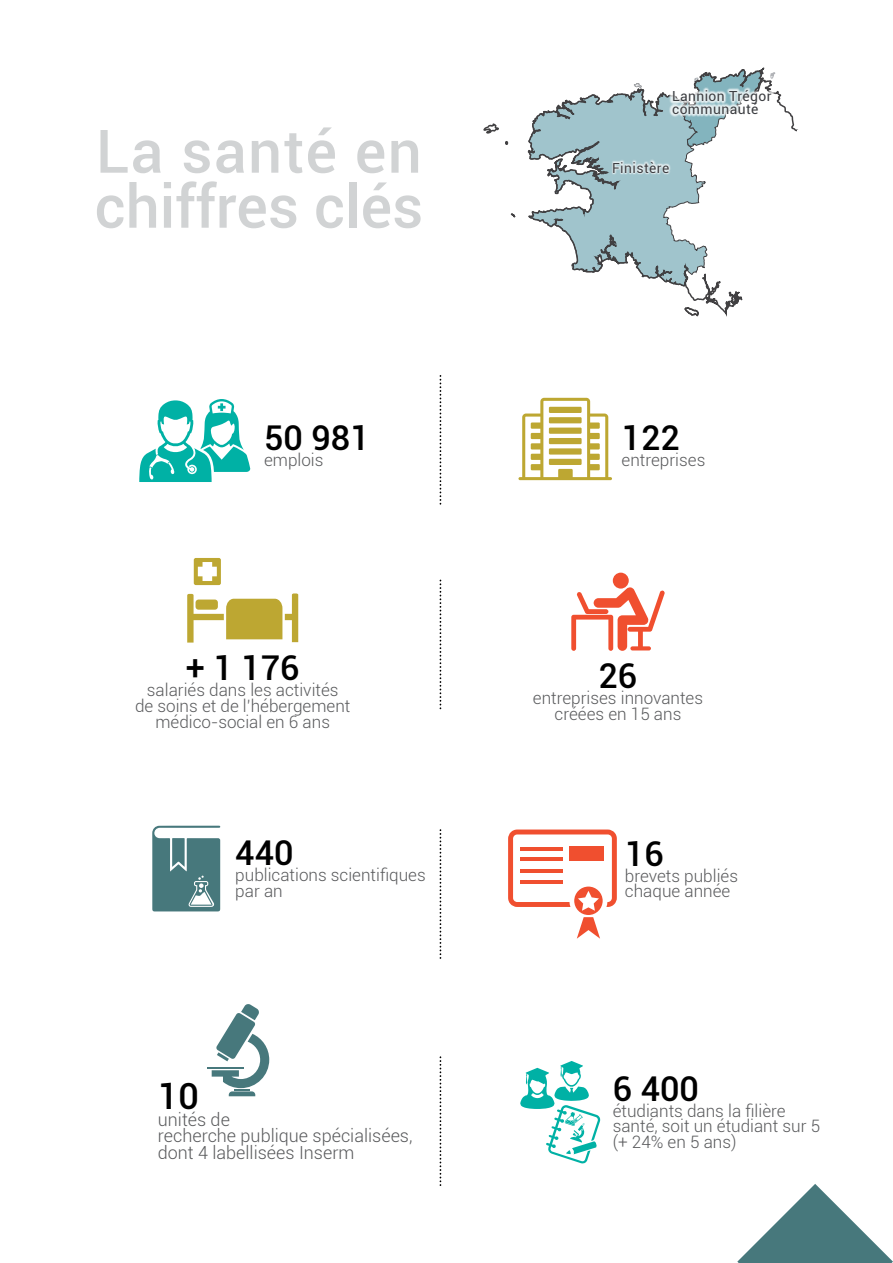
<style>
.page{position:relative;width:893px;height:1263px;background:#fff}
.page>*{position:absolute;margin:0;border:0;box-sizing:border-box;transform-origin:0 0}
.t1{font:500 60px/55.1px "Roboto";color:#d1d3d4}
.t2{font:500 36px "Roboto";color:#000}
.t3{font:500 34.2px "Roboto";color:#000}
.t4{font:300 18px/16.8px "Roboto";color:#58595b}
.t5{font:300 17.1px/15.9px "Roboto";color:#58595b}
.t6{font:13.95px/12.3px "Roboto";letter-spacing:.03em;color:#3b3d41}
</style>
<div class="page">
<svg style="left:737px;top:1184px;width:156px;height:79px"></svg>
<svg style="left:510px;top:213px;width:6px;height:5px"></svg>
<svg style="left:483px;top:123px;width:26px;height:22px"></svg>
<svg style="left:527px;top:67px;width:271px;height:250px"></svg>
<img style="left:669px;top:87px;width:106px;height:32px">
<img style="left:670px;top:88px;width:104px;height:32px">
<img style="left:610px;top:159px;width:62px;height:20px">
<img style="left:612px;top:160px;width:59px;height:17px">
<div style="left:796px;top:131px;width:11px;height:193px;background:#fff"></div>
<div style="left:727px;top:310px;width:80px;height:11px;background:#fff"></div>
<svg style="left:152px;top:826px;width:68px;height:85px"></svg>
<svg style="left:187px;top:593px;width:111px;height:50px"></svg>
<svg style="left:194px;top:558px;width:27px;height:27px"></svg>
<div style="left:196px;top:599px;width:22px;height:11px;background:#bda732;border-radius:3px"></div>
<svg style="left:440px;top:580px;width:1px;height:130px"></svg>
<svg style="left:139px;top:399px;width:112px;height:83px"></svg>
<svg style="left:508px;top:829px;width:109px;height:110px"></svg>
<div style="left:569px;top:847px;width:35px;height:14px;background:#f04f2f"></div>
<hr style="left:520px;top:869px;width:42px;height:4px;background:#f04f2f">
<hr style="left:520px;top:880px;width:42px;height:3px;background:#f04f2f">
<svg style="left:440px;top:376px;width:1px;height:129px"></svg>
<svg style="left:520px;top:1061px;width:81px;height:103px"></svg>
<div style="left:613px;top:573px;width:16px;height:16px;background:#f04f2f;border-radius:50%"></div>
<svg style="left:571px;top:587px;width:94px;height:64px"></svg>
<svg style="left:440px;top:830px;width:1px;height:129px"></svg>
<svg style="left:518px;top:398px;width:94px;height:82px"></svg>
<hr style="left:208px;top:1067px;width:36px;height:2px;background:#47787c">
<svg style="left:212px;top:1004px;width:57px;height:92px"></svg>
<svg style="left:440px;top:1057px;width:1px;height:129px"></svg>
<h1 class="t1" style="left:95px;top:121px;width:330px">La santé en chiffres clés</h1>
<h3 class="t3" style="left:264px;top:414px;width:107px">50 981</h3>
<p class="t5" style="left:264px;top:452px;width:61px">emplois</p>
<h3 class="t3" style="left:186px;top:643px;width:115px">+ 1 176</h3>
<p class="t5" style="left:135px;top:681px;width:217px;text-align:center">salariés dans les activités<br>de soins et de l’hébergement médico-social en 6 ans</p>
<h3 class="t3" style="left:235px;top:829px;width:60px">440</h3>
<p class="t5" style="left:235px;top:866px;width:192px">publications scientifiques par an</p>
<h2 class="t2" style="left:158px;top:1071px;width:42px">10</h2>
<p class="t4" style="left:158px;top:1110px;width:256px">unités de<br>recherche publique spécialisées, dont 4 labellisées Inserm</p>
<p class="t6" style="left:672px;top:90px;width:101px">Lannion Trégor communauté</p>
<p class="t6" style="left:612px;top:161px;width:59px">Finistère</p>
<h3 class="t3" style="left:622px;top:414px;width:60px">122</h3>
<p class="t5" style="left:622px;top:452px;width:85px">entreprises</p>
<h3 class="t3" style="left:598px;top:651px;width:40px">26</h3>
<p class="t5" style="left:533px;top:689px;width:172px;text-align:center">entreprises innovantes créées en 15 ans</p>
<h3 class="t3" style="left:625px;top:829px;width:40px">16</h3>
<p class="t5" style="left:625px;top:867px;width:115px">brevets publiés chaque année</p>
<h3 class="t3" style="left:613px;top:1064px;width:88px">6 400</h3>
<p class="t5" style="left:613px;top:1102px;width:209px">étudiants dans la filière santé, soit un étudiant sur 5 (+ 24% en 5 ans)</p>
</div>
